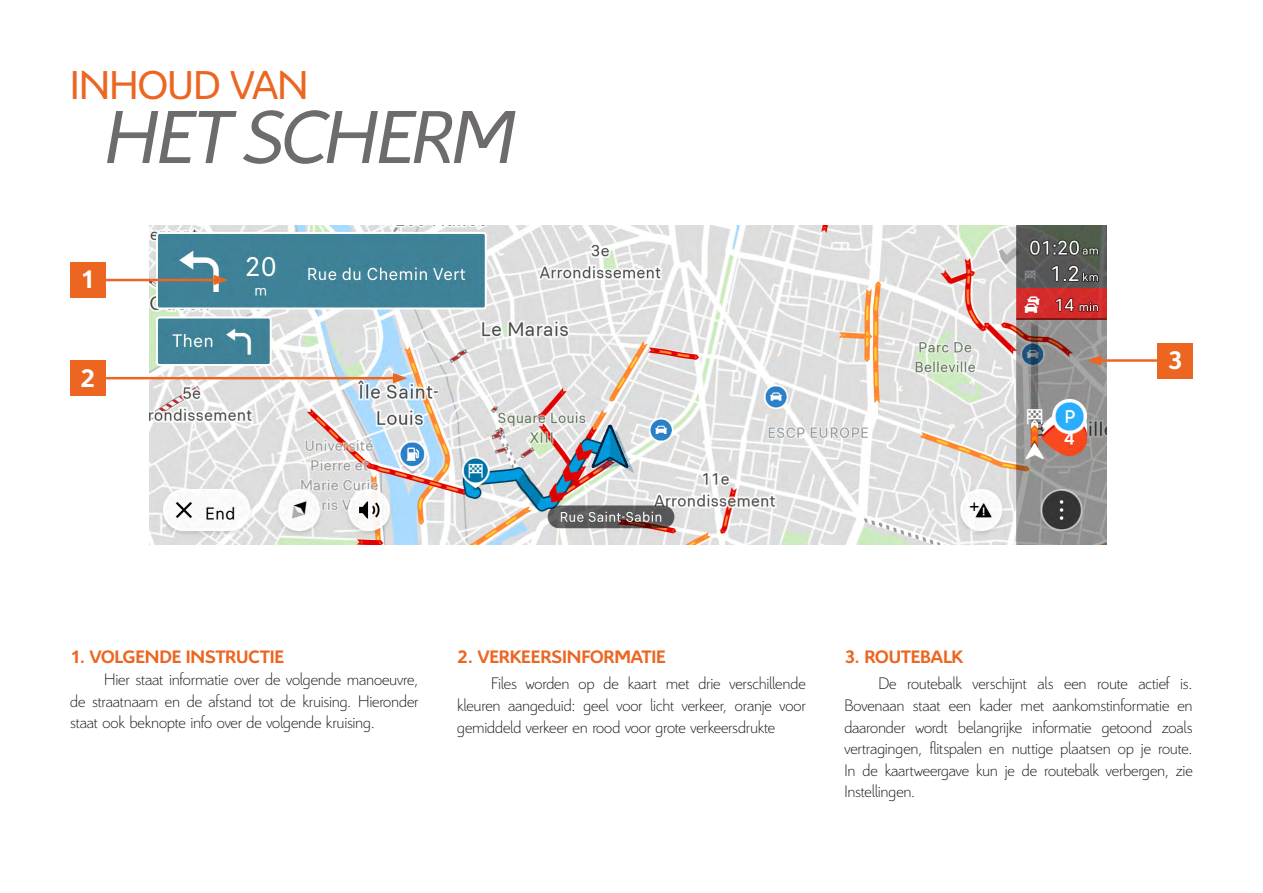
<style>
.page{position:relative;width:1263px;height:893px;background:#fff}
.page>*{position:absolute;margin:0;border:0;box-sizing:border-box;transform-origin:0 0}
.t1{font:italic 81px "Citroen";letter-spacing:-.01em;color:#6e6b6c}
.t2{font:43.5px "Citroen";letter-spacing:-.01em;color:#ec6622}
.t3{font:700 27.45px "Citroen";color:#fff}
.t4{font:700 19.5px "Citroen";letter-spacing:-.005em;color:#ec6622}
.t5{font:300 18px/21.6px "Citroen";letter-spacing:-.01em;color:#181716;text-align:justify}
</style>
<div class="page">
<img style="left:150px;top:225px;width:957px;height:319px">
<hr style="left:88px;top:279px;width:130px;height:2px;background:#ec6622">
<svg style="left:214px;top:275px;width:14px;height:10px"></svg>
<hr style="left:1097px;top:359px;width:88px;height:3px;background:#ec6622">
<svg style="left:1087px;top:355px;width:14px;height:11px"></svg>
<hr style="left:90px;top:377px;width:308px;height:2px;background:#ec6622">
<svg style="left:393px;top:373px;width:14px;height:10px"></svg>
<div style="left:1157px;top:343px;width:36px;height:35px;background:#ec6622"></div>
<div style="left:70px;top:262px;width:36px;height:36px;background:#ec6622"></div>
<div style="left:70px;top:360px;width:36px;height:36px;background:#ec6622"></div>
<h2 class="t2" style="left:70px;top:56px;width:240px">INHOUD VAN</h2>
<h1 class="t1" style="left:104px;top:82px;width:412px">HET SCHERM</h1>
<h3 class="t3" style="left:80px;top:261px;width:17px">1</h3>
<h3 class="t3" style="left:80px;top:359px;width:17px">2</h3>
<h3 class="t3" style="left:1167px;top:341px;width:17px">3</h3>
<p class="t4" style="left:70px;top:644px;width:216px">1. VOLGENDE INSTRUCTIE</p>
<p class="t5" style="left:70px;top:667px;width:350px;text-indent:34px">Hier staat informatie over de volgende manoeuvre, de straatnaam en de afstand tot de kruising. Hieronder staat ook beknopte info over de volgende kruising.</p>
<p class="t4" style="left:457px;top:644px;width:210px">2. VERKEERSINFORMATIE</p>
<p class="t5" style="left:457px;top:672px;width:350px;text-indent:34px">Files worden op de kaart met drie verschillende kleuren aangeduid: geel voor licht verkeer, oranje voor gemiddeld verkeer en rood voor grote verkeersdrukte</p>
<p class="t4" style="left:844px;top:644px;width:120px">3. ROUTEBALK</p>
<p class="t5" style="left:844px;top:672px;width:350px;text-indent:34px">De routebalk verschijnt als een route actief is.<br>Bovenaan staat een kader met aankomstinformatie en daaronder wordt belangrijke informatie getoond zoals vertragingen, flitspalen en nuttige plaatsen op je route.<br>In de kaartweergave kun je de routebalk verbergen, zie Instellingen.</p>
</div>
